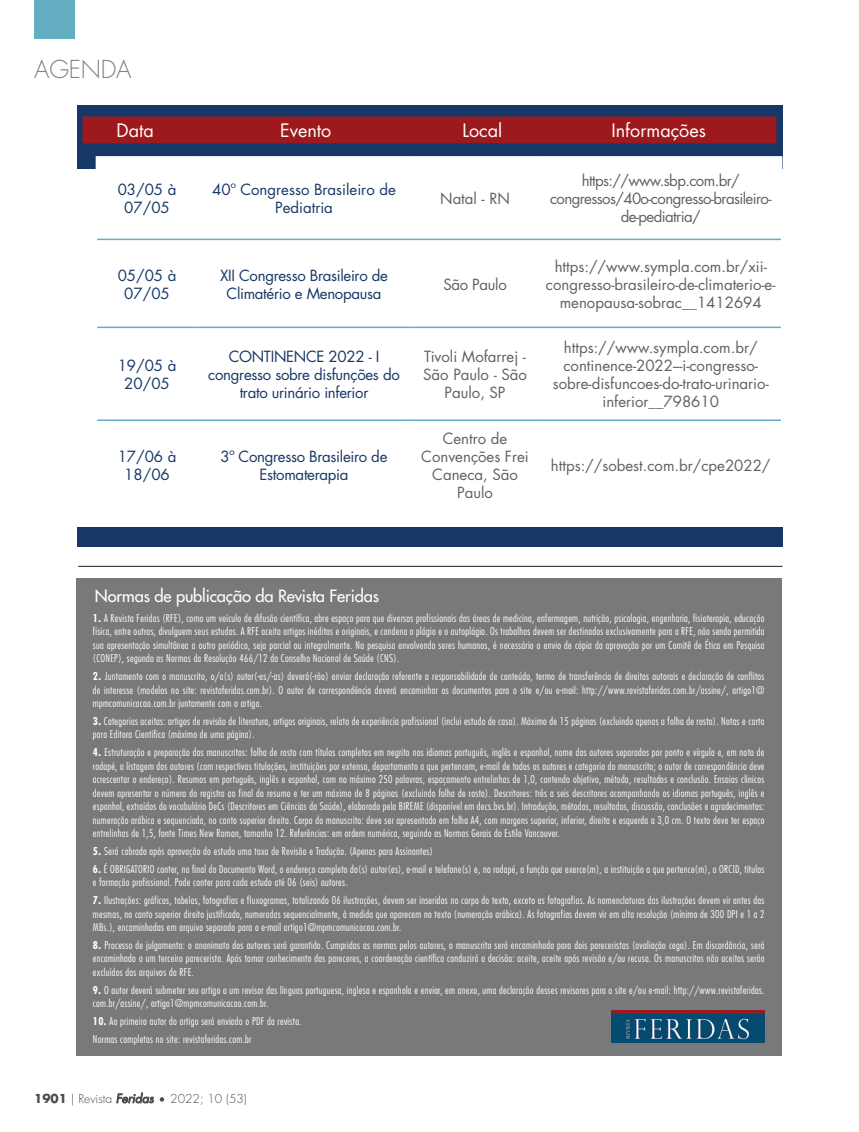
<style>
.page{position:relative;width:859px;height:1132px;background:#fff}
.page>*{position:absolute;margin:0;border:0;box-sizing:border-box;transform-origin:0 0}
.t1{font:300 24px "Futura Std";letter-spacing:-.01em;color:#808285}
.t2{font:18px "Futura Std";color:#fff}
.t3{font:500 16.5px "Futura Std";letter-spacing:-.01em;color:#fff}
.t4{font:15px/18px "Futura Std";color:#5f6162;text-align:center}
.t5{font:15px/18px "Futura Std";letter-spacing:-.02em;color:#173866;text-align:center}
.t6{font:15px/18px "Futura Std";letter-spacing:-.04em;color:#5f6162;text-align:center}
.t7{font:15px/18px "Futura Std";color:#173866;text-align:center}
.t8{font:15px "Futura Std";letter-spacing:-.02em;color:#5f6162}
.t9{font:300 12px "Futura Std";color:#4b4c4d}
.t10{font:300 condensed 10.5px/13.5px "Futura Std";letter-spacing:.03em;color:#fff;text-align:justify}
.s1{font-weight:700}
.s2{font-weight:400;font-style:italic}
.s3{font-size:9px}
</style>
<div class="page">
<div style="left:34px;top:0;width:41px;height:39px;background:#63aec1"></div>
<div style="left:77px;top:527px;width:705px;height:19px;background:#173866"></div>
<div style="left:77px;top:105px;width:705px;height:63px;background:#173866"></div>
<svg style="left:97px;top:158px;width:684px;height:171px"></svg>
<hr style="left:96px;top:156px;width:102px;height:2px;background:#fff">
<hr style="left:96px;top:158px;width:1px;height:81px;background:#fff">
<hr style="left:198px;top:156px;width:212px;height:2px;background:#fff">
<hr style="left:410px;top:156px;width:130px;height:2px;background:#fff">
<hr style="left:540px;top:156px;width:242px;height:2px;background:#fff">
<hr style="left:781px;top:158px;width:1px;height:81px;background:#fff">
<hr style="left:196px;top:158px;width:3px;height:80px;background:#fff">
<hr style="left:409px;top:158px;width:3px;height:80px;background:#fff">
<hr style="left:538px;top:158px;width:3px;height:80px;background:#fff">
<hr style="left:196px;top:240px;width:3px;height:86px;background:#fff">
<hr style="left:409px;top:240px;width:3px;height:86px;background:#fff">
<hr style="left:538px;top:240px;width:3px;height:86px;background:#fff">
<hr style="left:196px;top:328px;width:3px;height:91px;background:#fff">
<hr style="left:409px;top:328px;width:3px;height:91px;background:#fff">
<hr style="left:538px;top:328px;width:3px;height:91px;background:#fff">
<hr style="left:97px;top:238px;width:101px;height:2px;background:#63aec1">
<hr style="left:198px;top:238px;width:212px;height:2px;background:#63aec1">
<hr style="left:410px;top:238px;width:130px;height:2px;background:#63aec1">
<hr style="left:540px;top:238px;width:241px;height:2px;background:#63aec1">
<hr style="left:97px;top:326px;width:101px;height:2px;background:#63aec1">
<hr style="left:198px;top:326px;width:212px;height:2px;background:#63aec1">
<hr style="left:410px;top:326px;width:130px;height:2px;background:#63aec1">
<hr style="left:540px;top:326px;width:241px;height:2px;background:#63aec1">
<hr style="left:97px;top:419px;width:101px;height:2px;background:#63aec1">
<hr style="left:198px;top:419px;width:212px;height:2px;background:#63aec1">
<hr style="left:410px;top:419px;width:130px;height:2px;background:#63aec1">
<hr style="left:540px;top:419px;width:241px;height:2px;background:#63aec1">
<div style="left:83px;top:116px;width:693px;height:27px;background:#9e191d"></div>
<div style="left:76px;top:578px;width:706px;height:477px;background:#78797b"></div>
<img style="left:611px;top:1010px;width:154px;height:31px">
<hr style="left:78px;top:565px;width:704px;height:1px;background:#231f20">
<h1 class="t1" style="left:34px;top:55px;width:99px">AGENDA</h1>
<p class="t2" style="left:117px;top:119px;width:39px">Data</p>
<p class="t2" style="left:280px;top:119px;width:53px">Evento</p>
<p class="t2" style="left:462px;top:119px;width:41px">Local</p>
<p class="t2" style="left:611px;top:119px;width:96px">Informações</p>
<p class="t5" style="left:118px;top:181px;width:60px">03/05 à<br>07/05</p>
<p class="t7" style="left:212px;top:181px;width:185px">40º Congresso Brasileiro de<br>Pediatria</p>
<p class="t4" style="left:440px;top:190px;width:71px">Natal - RN</p>
<p class="t5" style="left:118px;top:266px;width:60px">05/05 à<br>07/05</p>
<p class="t5" style="left:220px;top:266px;width:169px">XII Congresso Brasileiro de<br>Climatério e Menopausa</p>
<p class="t8" style="left:443px;top:274px;width:65px">São Paulo</p>
<p class="t6" style="left:550px;top:172px;width:223px">https://www.sbp.com.br/ congressos/40o-congresso-brasileiro&shy;de-pediatria/</p>
<p class="t4" style="left:546px;top:257px;width:231px">https://www.sympla.com.br/xii&shy;congresso-brasileiro-de-climaterio-e&shy;menopausa-sobrac__1412694</p>
<p class="t5" style="left:118px;top:356px;width:60px">19/05 à<br>20/05</p>
<p class="t5" style="left:208px;top:347px;width:193px">CONTINENCE 2022 - I congresso sobre disfunções do trato urinário inferior</p>
<p class="t4" style="left:423px;top:347px;width:105px">Tivoli Mofarrej -<br>São Paulo - São<br>Paulo, SP</p>
<p class="t4" style="left:553px;top:338px;width:218px">https://www.sympla.com.br/ continence-2022---i-congresso&shy;sobre-disfuncoes-do-trato-urinario&shy;inferior__798610</p>
<p class="t5" style="left:118px;top:448px;width:60px">17/06 à<br>18/06</p>
<p class="t5" style="left:221px;top:448px;width:168px">3º Congresso Brasileiro de<br>Estomaterapia</p>
<p class="t4" style="left:421px;top:430px;width:109px">Centro de<br>Convenções Frei<br>Caneca, São<br>Paulo</p>
<p class="t4" style="left:551px;top:457px;width:221px">https://sobest.com.br/cpe2022/</p>
<p class="t3" style="left:95px;top:585px;width:286px">Normas de publicação da Revista Feridas</p>
<p class="t10" style="left:93px;top:611px;width:673px"><span class="s1">1.</span> A Revista Feridas (RFE), como um veículo de difusão científica, abre espaço para que diversos profissionais das áreas de medicina, enfermagem, nutrição, psicologia, engenharia, fisioterapia, educação física, entre outros, divulguem seus estudos. A RFE aceita artigos inéditos e originais, e condena o plágio e o autoplágio. Os trabalhos devem ser destinados exclusivamente para a RFE, não sendo permitida sua apresentação simultânea a outro periódico, seja parcial ou integralmente. Na pesquisa envolvendo seres humanos, é necessário o envio de cópia da aprovação por um Comitê de Ética em Pesquisa (CONEP), segundo as Normas da Resolução 466/12 do Conselho Nacional de Saúde (CNS).</p>
<p class="t10" style="left:93px;top:669px;width:673px"><span class="s1">2.</span> Juntamente com o manuscrito, o/a(s) autor(-es/-as) deverá(-rão) enviar declaração referente a responsabilidade de conteúdo, termo de transferência de direitos autorais e declaração de conflitos de interesse (modelos no site: revistaferidas.com.br). O autor de correspondência deverá encaminhar os documentos para o site e/ou e-mail: http://www.revistaferidas.com.br/assine/, artigo1@ mpmcomunicacao.com.br juntamente com o artigo.</p>
<p class="t10" style="left:93px;top:714px;width:673px"><span class="s1">3.</span> Categorias aceitas: artigos de revisão de literatura, artigos originais, relato de experiência profissional (inclui estudo de caso). Máximo de 15 páginas (excluindo apenas a folha de rosto). Notas e carta para Editora Científica (máximo de uma página).</p>
<p class="t10" style="left:93px;top:745px;width:673px"><span class="s1">4.</span> Estruturação e preparação dos manuscritos: folha de rosto com títulos completos em negrito nos idiomas português, inglês e espanhol, nome dos autores separados por ponto e vírgula e, em nota de rodapé, a listagem dos autores (com respectivas titulações, instituições por extenso, departamento a que pertencem, e-mail de todos os autores e categoria do manuscrito; o autor de correspondência deve acrescentar o endereço). Resumos em português, inglês e espanhol, com no máximo 250 palavras, espaçamento entrelinhas de 1,0, contendo objetivo, método, resultados e conclusão. Ensaios clínicos devem apresentar o número do registro ao final do resumo e ter um máximo de 8 páginas (excluindo folha de rosto). Descritores: três a seis descritores acompanhando os idiomas português, inglês e espanhol, extraídos do vocabulário DeCs (Descritores em Ciências da Saúde), elaborado pela BIREME (disponível em decs.bvs.br). Introdução, métodos, resultados, discussão, conclusões e agradecimentos: numeração arábica e sequenciada, no canto superior direito. Corpo do manuscrito: deve ser apresentado em folha A4, com margens superior, inferior, direita e esquerda a 3,0 cm. O texto deve ter espaço entrelinhas de 1,5, fonte Times New Roman, tamanho 12. Referências: em ordem numérica, seguindo as Normas Gerais do Estilo Vancouver.</p>
<p class="t10" style="left:93px;top:844px;width:342px"><span class="s1">5.</span> Será cobrado após aprovação do estudo uma taxa de Revisão e Tradução. (Apenas para Assinantes)</p>
<p class="t10" style="left:93px;top:861px;width:673px"><span class="s1">6.</span> É OBRIGATORIO conter, no final do Documento Word, o endereço completo do(s) autor(es), e-mail e telefone(s) e, no rodapé, a função que exerce(m), a instituição a que pertence(m), o ORCID, títulos e formação profissional. Pode conter para cada estudo até 06 (seis) autores.</p>
<p class="t10" style="left:93px;top:893px;width:673px"><span class="s1">7.</span> Ilustrações: gráficos, tabelas, fotografias e fluxogramas, totalizando 06 ilustrações, devem ser inseridos no corpo do texto, exceto as fotografias. As nomenclaturas das ilustrações devem vir antes das mesmas, no canto superior direito justificado, numeradas sequencialmente, à medida que aparecem no texto (numeração arábica). As fotografias devem vir em alta resolução (mínimo de 300 DPI e 1 a 2<br>MBs.), encaminhadas em arquivo separado para o e-mail artigo1@mpmcomunicacao.com.br.</p>
<p class="t10" style="left:93px;top:937px;width:673px"><span class="s1">8.</span> Processo de julgamento: o anonimato dos autores será garantido. Cumpridas as normas pelos autores, o manuscrito será encaminhado para dois pareceristas (avaliação cega). Em discordância, será encaminhado a um terceiro parecerista. Após tomar conhecimento dos pareceres, a coordenação científica conduzirá a decisão: aceite, aceite após revisão e/ou recusa. Os manuscritos não aceitos serão excluídos dos arquivos da RFE.</p>
<p class="t10" style="left:93px;top:982px;width:673px"><span class="s1">9.</span> O autor deverá submeter seu artigo a um revisor das línguas portuguesa, inglesa e espanhola e enviar, em anexo, uma declaração desses revisores para o site e/ou e-mail: http://www.revistaferidas. com.br/assine/, artigo1@mpmcomunicacao.com.br.</p>
<p class="t10" style="left:93px;top:1013px;width:210px"><span class="s1">10.</span> Ao primeiro autor do artigo será enviado o PDF da revista.</p>
<p class="t10" style="left:93px;top:1031px;width:160px">Normas completas no site: revistaferidas.com.br</p>
<p class="t9" style="left:34px;top:1090px;width:214px"><span class="s1">1901</span> | Revista <span class="s2">Feridas</span> <span class="s3">•</span> 2022; 10 (53)</p>
</div>
